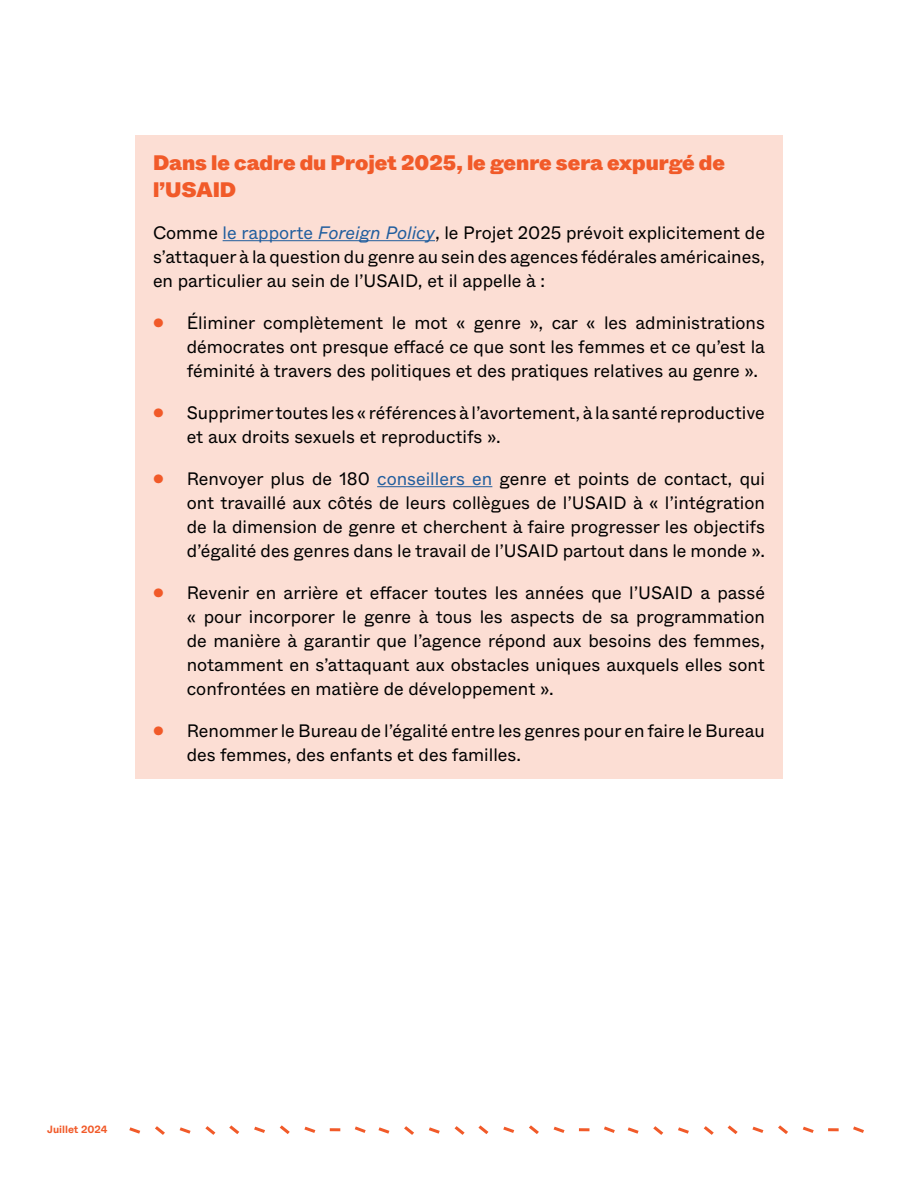
<style>
.page{position:relative;width:918px;height:1188px;background:#fff}
.page>*{position:absolute;margin:0;border:0;box-sizing:border-box;transform-origin:0 0}
.Subhead{font:900 21px/27px "ABC Whyte";color:#f15a29}
.Body{font:18px/24px "ABC Whyte";color:#000;text-align:justify}
.t1{font:700 10.5px "ABC Whyte";color:#f15a29}
.s1{color:#215e9e}
.s2{font-style:italic;color:#215e9e}
.s3{font-family:"ABC Whyte Super";color:#f15a29}
</style>
<div class="page">
<svg style="left:129px;top:1127px;width:11px;height:7px"></svg>
<svg style="left:155px;top:1126px;width:10px;height:9px"></svg>
<svg style="left:180px;top:1127px;width:11px;height:7px"></svg>
<svg style="left:205px;top:1126px;width:10px;height:9px"></svg>
<svg style="left:355px;top:1126px;width:11px;height:7px"></svg>
<svg style="left:330px;top:1128px;width:10px;height:3px"></svg>
<svg style="left:304px;top:1127px;width:11px;height:6px"></svg>
<svg style="left:280px;top:1125px;width:10px;height:9px"></svg>
<svg style="left:254px;top:1127px;width:11px;height:6px"></svg>
<svg style="left:229px;top:1125px;width:10px;height:9px"></svg>
<svg style="left:378px;top:1127px;width:11px;height:7px"></svg>
<svg style="left:404px;top:1126px;width:10px;height:9px"></svg>
<svg style="left:429px;top:1127px;width:11px;height:7px"></svg>
<svg style="left:455px;top:1126px;width:10px;height:9px"></svg>
<svg style="left:604px;top:1126px;width:11px;height:7px"></svg>
<svg style="left:579px;top:1128px;width:10px;height:3px"></svg>
<svg style="left:554px;top:1127px;width:11px;height:6px"></svg>
<svg style="left:529px;top:1125px;width:10px;height:9px"></svg>
<svg style="left:503px;top:1127px;width:11px;height:6px"></svg>
<svg style="left:478px;top:1125px;width:10px;height:9px"></svg>
<svg style="left:628px;top:1127px;width:11px;height:7px"></svg>
<svg style="left:653px;top:1126px;width:10px;height:9px"></svg>
<svg style="left:678px;top:1127px;width:11px;height:7px"></svg>
<svg style="left:704px;top:1126px;width:10px;height:9px"></svg>
<svg style="left:853px;top:1126px;width:11px;height:7px"></svg>
<svg style="left:828px;top:1128px;width:11px;height:3px"></svg>
<svg style="left:803px;top:1127px;width:11px;height:6px"></svg>
<svg style="left:778px;top:1125px;width:10px;height:9px"></svg>
<svg style="left:752px;top:1127px;width:11px;height:6px"></svg>
<svg style="left:728px;top:1125px;width:10px;height:9px"></svg>
<div style="left:135px;top:135px;width:648px;height:644px;background:#fcded4"></div>
<hr style="left:223px;top:240px;width:212px;height:1px;background:#215e9e">
<hr style="left:377px;top:486px;width:115px;height:1px;background:#215e9e">
<p class="Subhead" style="left:153px;top:149px;width:574px">Dans le cadre du Projet 2025, le genre sera expurgé de l’USAID</p>
<p class="Body" style="left:153px;top:221px;width:614px">Comme <span class="s1">le rapporte</span> <span class="s2">Foreign Policy</span>, le Projet 2025 prévoit explicitement de s’attaquer à la question du genre au sein des agences fédérales américaines, en particulier au sein de l’USAID, et il appelle à :</p>
<p class="Body" style="left:187px;top:311px;width:580px;text-indent:-34px"><span class="s3">•</span> Éliminer complètement le mot « genre », car « les administrations démocrates ont presque effacé ce que sont les femmes et ce qu’est la féminité à travers des politiques et des pratiques relatives au genre ».</p>
<p class="Body" style="left:187px;top:401px;width:580px;text-indent:-34px"><span class="s3">•</span> Supprimer toutes les « références à l’avortement, à la santé reproductive et aux droits sexuels et reproductifs ».</p>
<p class="Body" style="left:187px;top:467px;width:580px;text-indent:-34px"><span class="s3">•</span> Renvoyer plus de 180 <span class="s1">conseillers en</span> genre et points de contact, qui ont travaillé aux côtés de leurs collègues de l’USAID à « l’intégration de la dimension de genre et cherchent à faire progresser les objectifs d’égalité des genres dans le travail de l’USAID partout dans le monde ».</p>
<p class="Body" style="left:187px;top:581px;width:580px;text-indent:-34px"><span class="s3">•</span> Revenir en arrière et effacer toutes les années que l’USAID a passé « pour incorporer le genre à tous les aspects de sa programmation de manière à garantir que l’agence répond aux besoins des femmes, notamment en s’attaquant aux obstacles uniques auxquels elles sont confrontées en matière de développement ».</p>
<p class="Body" style="left:187px;top:719px;width:580px;text-indent:-34px"><span class="s3">•</span> Renommer le Bureau de l’égalité entre les genres pour en faire le Bureau des femmes, des enfants et des familles.</p>
<p class="t1" style="left:47px;top:1123px;width:62px">Juillet 2024</p>
</div>
